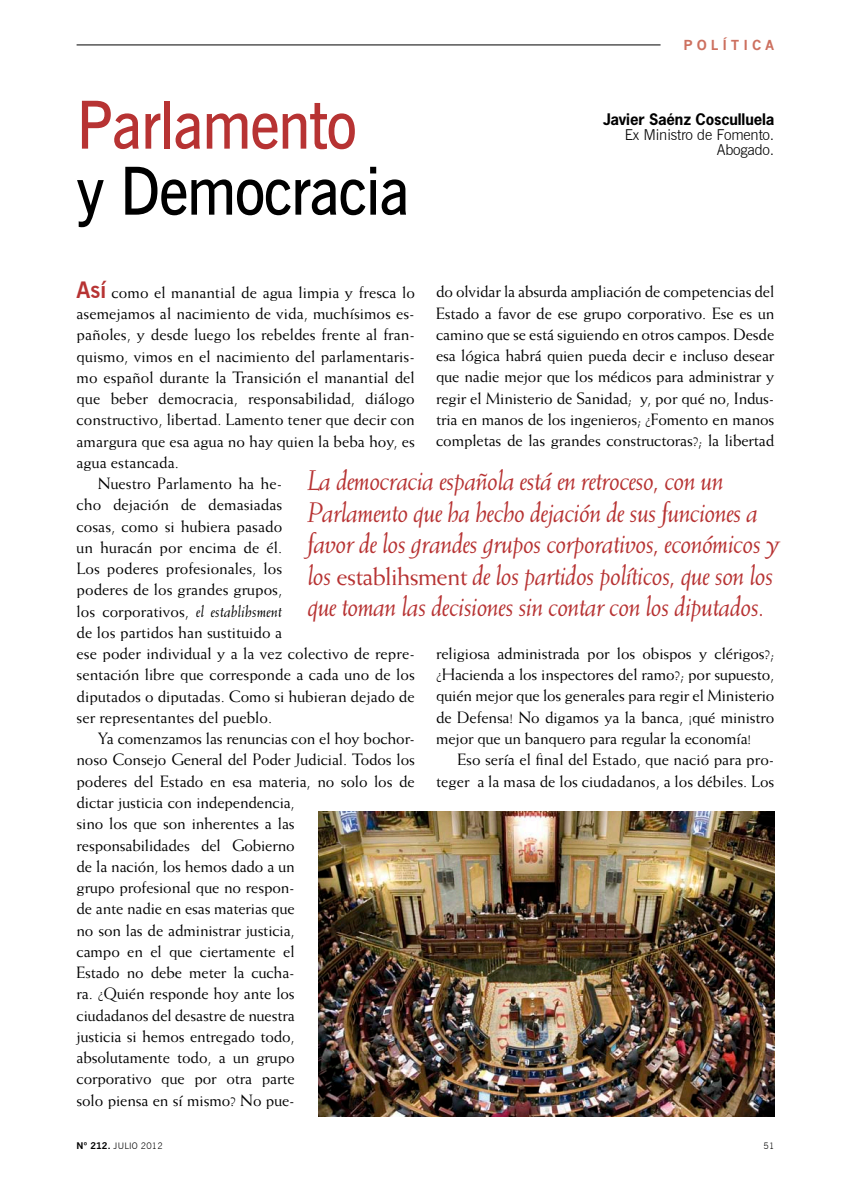
<style>
.page{position:relative;width:851px;height:1191px;background:#fff}
.page>*{position:absolute;margin:0;border:0;box-sizing:border-box;transform-origin:0 0}
.t1{font:600 66px "News Gothic BT";letter-spacing:-.02em;color:#000;scale:.9 1}
.t2{font:600 66px "News Gothic BT";letter-spacing:-.02em;color:#b73333;scale:.9 1}
.t3{font:italic 28.5px/31.5px "Weiss Std";letter-spacing:-.03em;color:#b73333}
.t4{font:16.5px/21.3px "Weiss Std";color:#000;text-align:justify}
.t5{font:300 15px/15px "News Gothic BT";letter-spacing:-.01em;color:#000;text-align:right}
.t6{font:700 15px "News Gothic Std";letter-spacing:-.01em;color:#000}
.t7{font:700 13.5px "News Gothic";letter-spacing:.29em;color:#cd705f}
.t8{font:300 9px "News Gothic BT";letter-spacing:.02em;color:#000}
.s1{font-family:"News Gothic BT";font-weight:700;font-size:22.5px;color:#b73333}
.s2{font-style:italic}
.s3{font-style:normal;font-size:25.5px}
.s4{font-family:"News Gothic";font-weight:700}
</style>
<div class="page">
<hr style="left:77px;top:45px;width:583px;height:1px;background:#000">
<img style="left:318px;top:811px;width:456px;height:305px">
<h1 class="t2" style="left:77px;top:85px;width:313px">Parlamento</h1>
<h1 class="t1" style="left:77px;top:151px;width:371px">y Democracia</h1>
<p class="t7" style="left:683px;top:37px;width:92px">POLÍTICA</p>
<p class="t6" style="left:603px;top:109px;width:173px">Javier Saénz Cosculluela</p>
<p class="t5" style="left:624px;top:127px;width:151px">Ex Ministro de Fomento.<br>Abogado.</p>
<p class="t4" style="left:77px;top:281px;width:340px"><span class="s1">Así</span> como el manantial de agua limpia y fresca lo</p>
<p class="t4" style="left:77px;top:302px;width:339px">asemejamos al nacimiento de vida, muchísimos es-</p>
<p class="t4" style="left:77px;top:324px;width:340px">pañoles, y desde luego los rebeldes frente al fran-</p>
<p class="t4" style="left:77px;top:345px;width:340px">quismo, vimos en el nacimiento del parlamentaris-</p>
<p class="t4" style="left:77px;top:366px;width:340px">mo español durante la Transición el manantial del</p>
<p class="t4" style="left:77px;top:387px;width:340px">que beber democracia, responsabilidad, diálogo</p>
<p class="t4" style="left:77px;top:409px;width:340px">constructivo, libertad. Lamento tener que decir con</p>
<p class="t4" style="left:77px;top:430px;width:340px">amargura que esa agua no hay quien la beba hoy, es</p>
<p class="t4" style="left:77px;top:451px;width:104px">agua estancada.</p>
<p class="t4" style="left:98px;top:472px;width:186px">Nuestro Parlamento ha he-</p>
<p class="t4" style="left:77px;top:494px;width:207px">cho dejación de demasiadas</p>
<p class="t4" style="left:77px;top:515px;width:207px">cosas, como si hubiera pasado</p>
<p class="t4" style="left:77px;top:536px;width:207px">un huracán por encima de él.</p>
<p class="t4" style="left:77px;top:557px;width:207px">Los poderes profesionales, los</p>
<p class="t4" style="left:77px;top:579px;width:207px">poderes de los grandes grupos,</p>
<p class="t4" style="left:77px;top:600px;width:207px">los corporativos, <span class="s2">el establihsment</span></p>
<p class="t4" style="left:77px;top:621px;width:207px">de los partidos han sustituido a</p>
<p class="t4" style="left:77px;top:642px;width:340px">ese poder individual y a la vez colectivo de repre-</p>
<p class="t4" style="left:77px;top:664px;width:340px">sentación libre que corresponde a cada uno de los</p>
<p class="t4" style="left:77px;top:685px;width:340px">diputados o diputadas. Como si hubieran dejado de</p>
<p class="t4" style="left:77px;top:706px;width:197px">ser representantes del pueblo.</p>
<p class="t4" style="left:98px;top:727px;width:318px">Ya comenzamos las renuncias con el hoy bochor-</p>
<p class="t4" style="left:77px;top:749px;width:340px">noso Consejo General del Poder Judicial. Todos los</p>
<p class="t4" style="left:77px;top:770px;width:340px">poderes del Estado en esa materia, no solo los de</p>
<p class="t4" style="left:77px;top:791px;width:220px">dictar justicia con independencia,</p>
<p class="t4" style="left:77px;top:812px;width:220px">sino los que son inherentes a las</p>
<p class="t4" style="left:77px;top:834px;width:220px">responsabilidades del Gobierno</p>
<p class="t4" style="left:77px;top:855px;width:220px">de la nación, los hemos dado a un</p>
<p class="t4" style="left:77px;top:876px;width:220px">grupo profesional que no respon-</p>
<p class="t4" style="left:77px;top:897px;width:220px">de ante nadie en esas materias que</p>
<p class="t4" style="left:77px;top:919px;width:220px">no son las de administrar justicia,</p>
<p class="t4" style="left:77px;top:940px;width:219px">campo en el que ciertamente el</p>
<p class="t4" style="left:77px;top:961px;width:219px">Estado no debe meter la cucha-</p>
<p class="t4" style="left:77px;top:982px;width:220px">ra. ¿Quién responde hoy ante los</p>
<p class="t4" style="left:77px;top:1004px;width:220px">ciudadanos del desastre de nuestra</p>
<p class="t4" style="left:77px;top:1025px;width:220px">justicia si hemos entregado todo,</p>
<p class="t4" style="left:77px;top:1046px;width:220px">absolutamente todo, a un grupo</p>
<p class="t4" style="left:77px;top:1067px;width:220px">corporativo que por otra parte</p>
<p class="t4" style="left:77px;top:1089px;width:220px">solo piensa en sí mismo? No pue-</p>
<p class="t4" style="left:436px;top:281px;width:340px">do olvidar la absurda ampliación de competencias del Estado a favor de ese grupo corporativo. Ese es un camino que se está siguiendo en otros campos. Desde esa lógica habrá quien pueda decir e incluso desear que nadie mejor que los médicos para administrar y regir el Ministerio de Sanidad; y, por qué no, Indus&shy;tria en manos de los ingenieros; ¿Fomento en manos completas de las grandes constructoras?; la libertad</p>
<p class="t3" style="left:308px;top:464px;width:474px">La democracia española está en retroceso, con un Parlamento que ha hecho dejación de sus funciones a favor de los grandes grupos corporativos, económicos y los <span class="s3">establihsment</span> de los partidos políticos, que son los que toman las decisiones sin contar con los diputados.</p>
<p class="t4" style="left:436px;top:642px;width:340px">religiosa administrada por los obispos y clérigos?; ¿Hacienda a los inspectores del ramo?; por supuesto, quién mejor que los generales para regir el Ministerio de Defensa! No digamos ya la banca, ¡qué ministro mejor que un banquero para regular la economía!</p>
<p class="t4" style="left:436px;top:748px;width:340px;text-align:right">Eso sería el final del Estado, que nació para pro&shy;teger a la masa de los ciudadanos, a los débiles. Los</p>
<p class="t8" style="left:77px;top:1140px;width:88px"><span class="s4">Nº 212.</span> juLio 2012</p>
<p class="t8" style="left:763px;top:1140px;width:12px">51</p>
</div>
